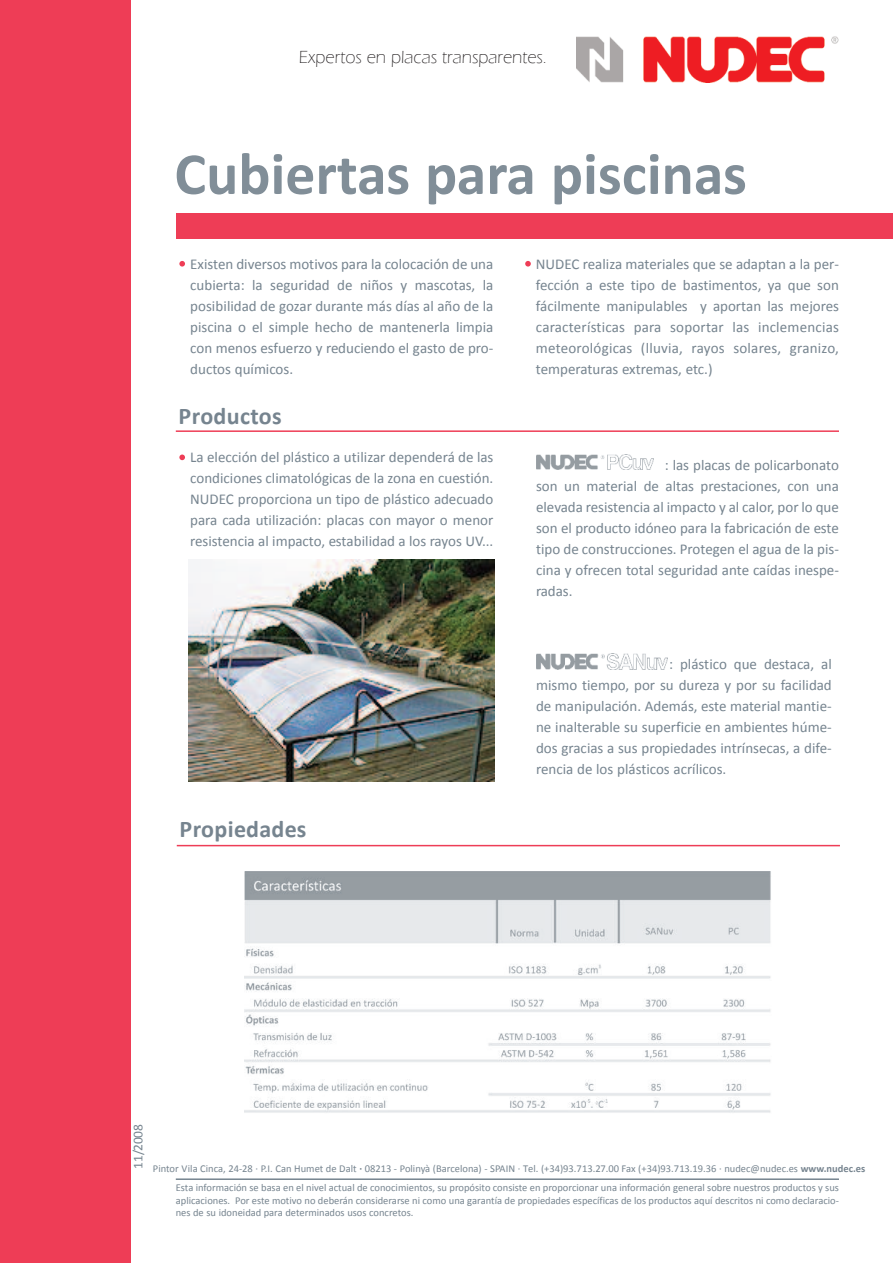
<style>
.page{position:relative;width:893px;height:1263px;background:#fff}
.page>*{position:absolute;margin:0;border:0;box-sizing:border-box;transform-origin:0 0}
.t1{font:700 60px "Calibri";color:#818e98}
.t2{font:700 24px "Calibri";letter-spacing:.015em;color:#76848f}
.t3{font:300 18px "Eras ITC";color:#231f20}
.t4{font:15px/21px "Calibri";color:#76848f;text-align:justify}
.t5{font:13.5px "Calibri";color:#76848f}
.t6{font:10.5px/19px "Calibri";color:#76848f;text-align:center}
.s1{font-weight:700}
</style>
<div class="page">
<img style="left:537px;top:454px;width:116px;height:16px">
<div style="left:0;top:0;width:131px;height:1263px;background:#ee3d56"></div>
<img style="left:577px;top:36px;width:262px;height:46px">
<div style="left:176px;top:213px;width:717px;height:25px;background:#ee3d56"></div>
<svg style="left:179px;top:261px;width:6px;height:6px"></svg>
<svg style="left:525px;top:261px;width:6px;height:6px"></svg>
<svg style="left:179px;top:454px;width:6px;height:6px"></svg>
<hr style="left:177px;top:845px;width:663px;height:1px;background:#ee3d56">
<hr style="left:176px;top:430px;width:663px;height:2px;background:#ee3d56">
<img style="left:189px;top:559px;width:306px;height:222px">
<hr style="left:176px;top:1178px;width:663px;height:2px;background:#76848f">
<img style="left:245px;top:871px;width:526px;height:242px">
<img style="left:537px;top:653px;width:131px;height:16px">
<p class="t3" style="left:299px;top:47px;width:249px">Expertos en placas transparentes.</p>
<h1 class="t1" style="left:174px;top:149px;width:574px">Cubiertas para piscinas</h1>
<p class="t4" style="left:190px;top:254px;width:305px">Existen diversos motivos para la colocación de una cubierta: la seguridad de niños y mascotas, la posibilidad de gozar durante más días al año de la piscina o el simple hecho de mantenerla limpia con menos esfuerzo y reduciendo el gasto de pro&shy;ductos químicos.</p>
<p class="t4" style="left:536px;top:254px;width:305px">NUDEC realiza materiales que se adaptan a la per&shy;fección a este tipo de bastimentos, ya que son fácilmente manipulables y aportan las mejores características para soportar las inclemencias meteorológicas (lluvia, rayos solares, granizo, temperaturas extremas, etc.)</p>
<h2 class="t2" style="left:179px;top:406px;width:105px">Productos</h2>
<p class="t4" style="left:190px;top:448px;width:305px">La elección del plástico a utilizar dependerá de las condiciones climatológicas de la zona en cuestión.<br>NUDEC proporciona un tipo de plástico adecuado para cada utilización: placas con mayor o menor resistencia al impacto, estabilidad a los rayos UV...</p>
<h2 class="t2" style="left:180px;top:819px;width:128px">Propiedades</h2>
<p class="t4" style="left:536px;top:456px;width:304px;text-indent:129px">: las placas de policarbonato son un material de altas prestaciones, con una elevada resistencia al impacto y al calor, por lo que son el producto idóneo para la fabricación de este tipo de construcciones. Protegen el agua de la pis&shy;cina y ofrecen total seguridad ante caídas inespe&shy;radas.</p>
<p class="t4" style="left:536px;top:655px;width:297px;text-indent:133px">: plástico que destaca, al mismo tiempo, por su dureza y por su facilidad de manipulación. Además, este material mantie&shy;ne inalterable su superficie en ambientes húme&shy;dos gracias a sus propiedades intrínsecas, a dife&shy;rencia de los plásticos acrílicos.</p>
<p class="t5" style="left:132px;top:1169px;width:46px;rotate:-90deg">11/2008</p>
<p class="t6" style="left:153px;top:1160px;width:714px">Pintor Vila Cinca, 24-28 · P.I. Can Humet de Dalt <span class="s1">·</span> 08213 - Polinyà (Barcelona) - SPAIN · Tel. (+34)93.713.27.00 Fax (+34)93.713.19.36 · nudec@nudec.es <span class="s1">www.nudec.es<br></span>Esta información se basa en el nivel actual de conocimientos, su propósito consiste en proporcionar una información general sobre nuestros productos y sus</p>
<p class="t6" style="left:176px;top:1194px;width:665px;line-height:12.6px;text-align:left">aplicaciones. Por este motivo no deberán considerarse ni como una garantía de propiedades específicas de los productos aquí descritos ni como declaracio&shy;nes de su idoneidad para determinados usos concretos.</p>
</div>
